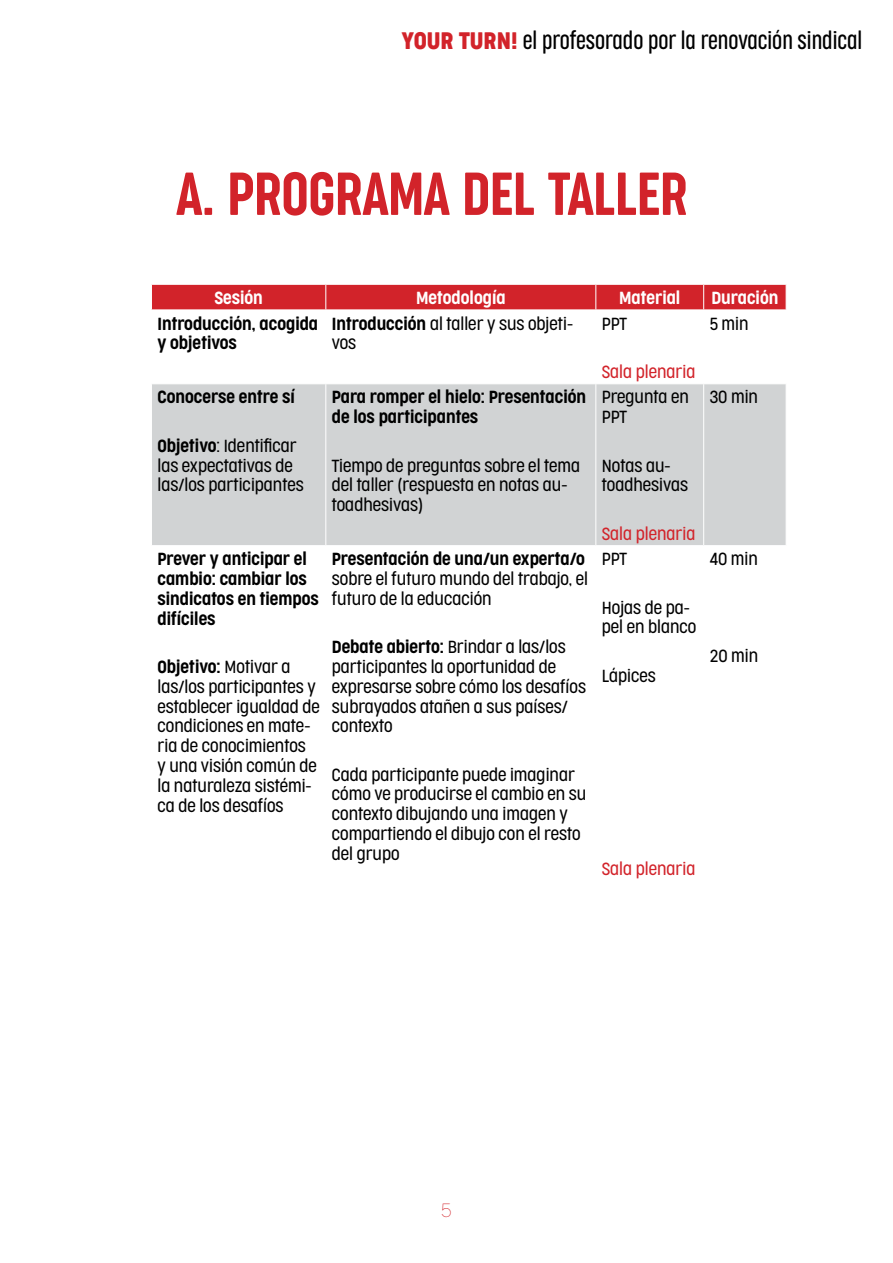
<style>
.page{position:relative;width:893px;height:1263px;background:#fff}
.page>*{position:absolute;margin:0;border:0;box-sizing:border-box;transform-origin:0 0}
.t1{font:300 57px "Cocogoose Compressed";color:#d2232a}
.t2{font:300 22.5px "Cocogoose Compressed";color:#000}
.t3{font:100 18px "Cocogoose Pro";color:#d2232a}
.t4{font:300 16.5px/19.8px "Cocogoose Condensed";color:#000}
.t5{font:300 16.5px/19.8px "Cocogoose Condensed";color:#000}
.t6{font:300 16.5px "Cocogoose Condensed";color:#d2232a}
.t7{font:300 16.5px "Cocogoose Condensed";color:#fff}
.s1{font-family:"Cocogoose Condensed";font-weight:400;color:#d2232a}
.s2{font-style:inherit}
</style>
<div class="page">
<div style="left:152px;top:384px;width:634px;height:161px;background:#d1d3d4"></div>
<div style="left:151px;top:284px;width:636px;height:26px;background:#d2232a"></div>
<hr style="left:151px;top:309px;width:175px;height:1px;background:#fff">
<hr style="left:326px;top:309px;width:270px;height:1px;background:#fff">
<hr style="left:596px;top:309px;width:108px;height:1px;background:#fff">
<hr style="left:704px;top:309px;width:82px;height:1px;background:#fff">
<hr style="left:325px;top:384px;width:1px;height:161px;background:#fff">
<hr style="left:595px;top:384px;width:1px;height:161px;background:#fff">
<hr style="left:703px;top:384px;width:1px;height:161px;background:#fff">
<h2 class="t2" style="left:402px;top:26px;width:462px"><span class="s1">YOUR TURN!</span> el profesorado por la renovación sindical</h2>
<h1 class="t1" style="left:177px;top:156px;width:512px">A. PROGRAMA DEL TALLER</h1>
<p class="t7" style="left:214px;top:287px;width:50px">Sesión</p>
<p class="t7" style="left:416px;top:287px;width:91px">Metodología</p>
<p class="t7" style="left:619px;top:287px;width:63px">Material</p>
<p class="t7" style="left:711px;top:287px;width:68px">Duración</p>
<p class="t5" style="left:157px;top:313px;width:162px">Introducción, acogida y objetivos</p>
<p class="t4" style="left:332px;top:313px;width:243px"><span class="s2">Introducción</span> al taller y sus objeti&shy;vos</p>
<p class="t4" style="left:602px;top:313px;width:27px">PPT</p>
<p class="t6" style="left:602px;top:361px;width:95px">Sala plenaria</p>
<p class="t4" style="left:710px;top:313px;width:40px">5 min</p>
<p class="t5" style="left:157px;top:387px;width:139px">Conocerse entre sí</p>
<p class="t4" style="left:157px;top:435px;width:148px"><span class="s2">Objetivo</span>: Identificar las expectativas de las/los participantes</p>
<p class="t5" style="left:332px;top:387px;width:256px">Para romper el hielo: Presentación de los participantes</p>
<p class="t4" style="left:332px;top:455px;width:250px">Tiempo de preguntas sobre el tema del taller (respuesta en notas au&shy;toadhesivas)</p>
<p class="t5" style="left:157px;top:549px;width:163px">Prever y anticipar el cambio: cambiar los sindicatos en tiempos difíciles</p>
<p class="t4" style="left:157px;top:657px;width:164px"><span class="s2">Objetivo:</span> Motivar a las/los participantes y establecer igualdad de condiciones en mate&shy;ria de conocimientos<br>y una visión común de la naturaleza sistémi&shy;ca de los desafíos</p>
<p class="t5" style="left:332px;top:549px;width:255px">Presentación de una/un experta/o</p>
<p class="t4" style="left:332px;top:569px;width:258px">sobre el futuro mundo del trabajo, el futuro de la educación</p>
<p class="t4" style="left:332px;top:637px;width:256px"><span class="s2">Debate abierto:</span> Brindar a las/los participantes la oportunidad de expresarse sobre cómo los desafíos subrayados atañen a sus países/ contexto</p>
<p class="t4" style="left:332px;top:764px;width:256px">Cada participante puede imaginar cómo ve producirse el cambio en su contexto dibujando una imagen y compartiendo el dibujo con el resto del grupo</p>
<p class="t4" style="left:602px;top:387px;width:88px">Pregunta en<br>PPT</p>
<p class="t4" style="left:602px;top:455px;width:88px">Notas au&shy;toadhesivas</p>
<p class="t6" style="left:602px;top:522px;width:95px">Sala plenaria</p>
<p class="t4" style="left:602px;top:549px;width:27px">PPT</p>
<p class="t4" style="left:602px;top:597px;width:96px">Hojas de pa&shy;pel en blanco</p>
<p class="t4" style="left:602px;top:665px;width:56px">Lápices</p>
<p class="t4" style="left:710px;top:387px;width:50px">30 min</p>
<p class="t4" style="left:710px;top:549px;width:50px">40 min</p>
<p class="t4" style="left:710px;top:646px;width:50px">20 min</p>
<p class="t6" style="left:602px;top:858px;width:95px">Sala plenaria</p>
<p class="t3" style="left:441px;top:1198px;width:12px">5</p>
</div>
